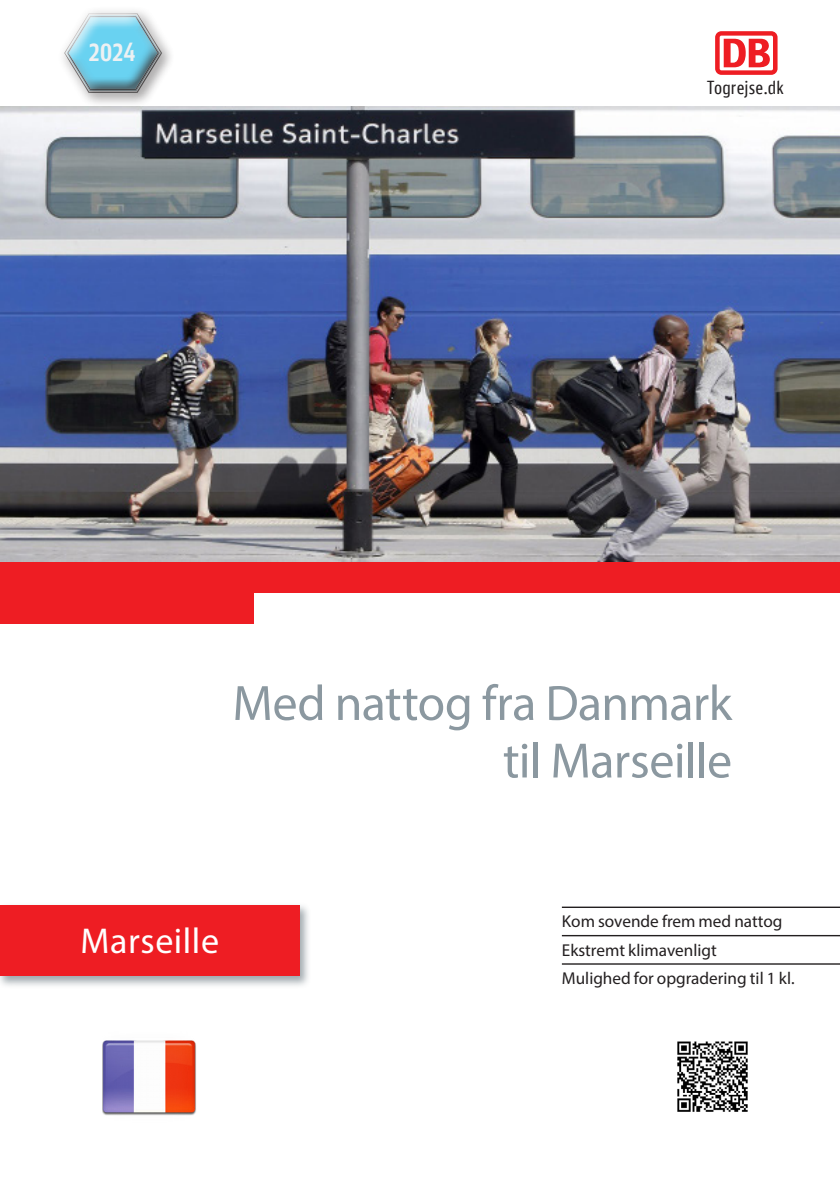
<style>
.page{position:relative;width:840px;height:1191px;background:#fff}
.page>*{position:absolute;margin:0;border:0;box-sizing:border-box;transform-origin:0 0}
.A5__headline{font:50px "Myriad Pro";letter-spacing:-.015em;color:#8b98a0}
.t1{font:36px "Myriad Pro";letter-spacing:.015em;color:#fff}
.DB_copy{font:700 24px "DB Sans Display";color:#edf1f3}
.DB_copy-2{font:18px "DB Sans Display";letter-spacing:.005em;color:#231f20}
.A5__overline_8_6{font:17.2px "Myriad Pro";color:#231f20}
</style>
<div class="page">
<hr style="left:561px;top:906px;width:278px;height:2px;background:#231f20">
<hr style="left:561px;top:935px;width:278px;height:1px;background:#231f20">
<hr style="left:561px;top:963px;width:278px;height:1px;background:#231f20">
<div style="left:0;top:561px;width:839px;height:31px;background:#ee1d23"></div>
<div style="left:0;top:561px;width:253px;height:63px;background:#ee1d23"></div>
<img style="left:0;top:107px;width:839px;height:454px">
<svg style="left:714px;top:31px;width:63px;height:44px"></svg>
<svg style="left:719px;top:36px;width:53px;height:34px"></svg>
<svg style="left:723px;top:39px;width:46px;height:28px"></svg>
<div style="left:0;top:902px;width:311px;height:87px;background:#627179;opacity:.6"></div>
<div style="left:0;top:904px;width:299px;height:71px;background:#ee1d23"></div>
<img style="left:103px;top:1040px;width:93px;height:76px">
<div style="left:45px;top:0;width:134px;height:110px;background:#fff;opacity:.75"></div>
<div style="left:50px;top:0;width:102px;height:66px;background:#fff"></div>
<div style="left:55px;top:14px;width:121px;height:93px;background:#231f20;opacity:.75"></div>
<img style="left:677px;top:1041px;width:71px;height:71px">
<p class="DB_copy" style="left:88px;top:39px;width:49px">2024</p>
<p class="DB_copy-2" style="left:706px;top:78px;width:79px">Togrejse.dk</p>
<p class="A5__headline" style="left:232px;top:672px;width:501px">Med nattog fra Danmark</p>
<p class="A5__headline" style="left:502px;top:730px;width:230px">til Marseille</p>
<p class="t1" style="left:80px;top:918px;width:140px">Marseille</p>
<p class="A5__overline_8_6" style="left:561px;top:911px;width:222px">Kom sovende frem med nattog</p>
<p class="A5__overline_8_6" style="left:561px;top:939px;width:156px">Ekstremt klimavenligt</p>
<p class="A5__overline_8_6" style="left:561px;top:967px;width:234px">Mulighed for opgradering til 1 kl.</p>
</div>
